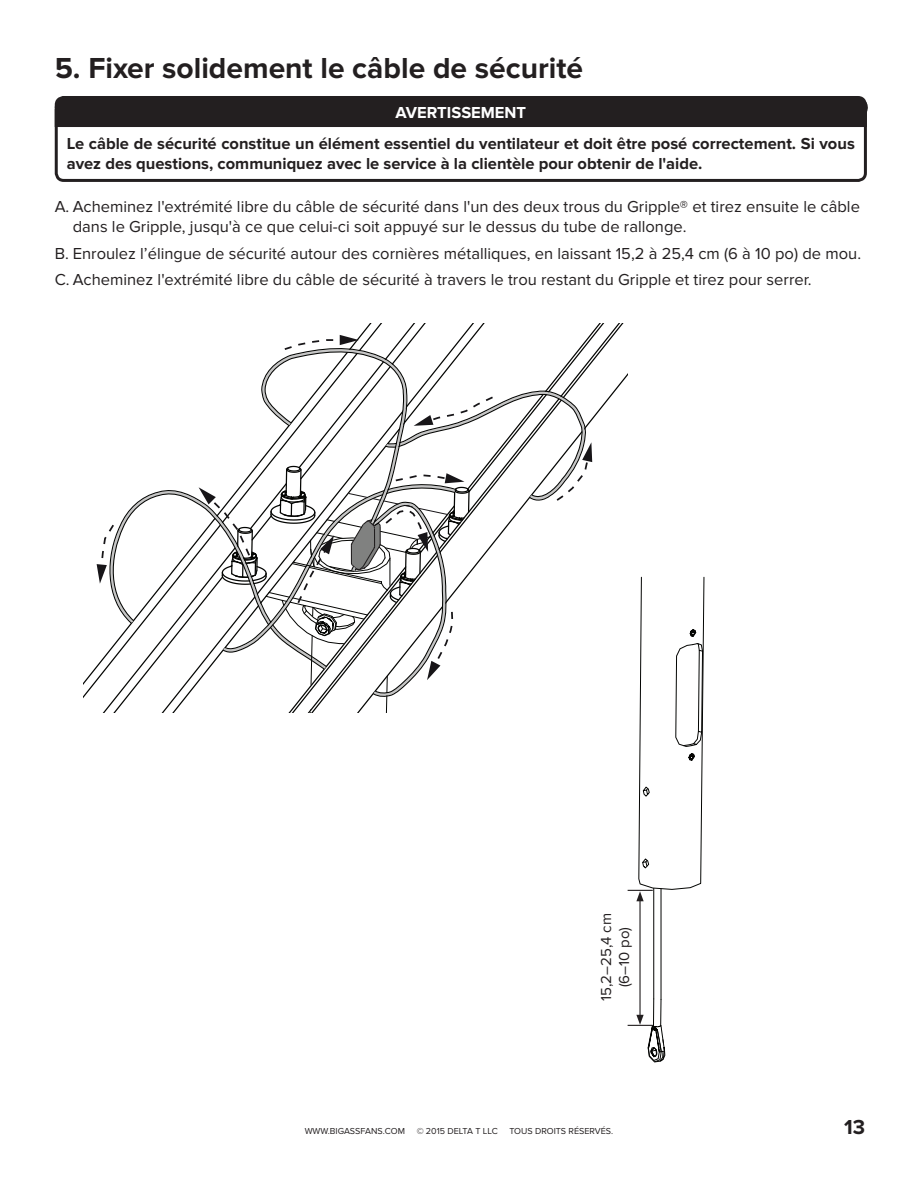
<style>
.page{position:relative;width:918px;height:1188px;background:#fff}
.page>*{position:absolute;margin:0;border:0;box-sizing:border-box;transform-origin:0 0}
.t1{font:700 30px "Proxima Nova";color:#231f20}
.t2{font:700 21px "Proxima Nova";color:#231f20}
.t3{font:16.5px/19.8px "Proxima Nova";color:#231f20}
.t4{font:700 16.5px/19.8px "Proxima Nova";color:#231f20}
.t5{font:700 16.5px "Proxima Nova";color:#fff}
.t6{font:15px/18px "Proxima Nova";color:#231f20;text-align:center}
.t7{font:9px "Proxima Nova";color:#231f20}
</style>
<div class="page">
<svg style="left:83px;top:323px;width:622px;height:740px"></svg>
<hr style="left:661px;top:889px;width:1px;height:110px;background:#040503">
<hr style="left:653px;top:888px;width:1px;height:111px;background:#040503">
<div style="left:65px;top:100px;width:792px;height:9px;background:#231f20"></div>
<div style="left:55px;top:109px;width:812px;height:18px;background:#231f20"></div>
<div style="left:55px;top:96px;width:812px;height:86px;border:3px solid #231f20;border-radius:8px"></div>
<h1 class="t1" style="left:55px;top:50px;width:530px">5. Fixer solidement le câble de sécurité</h1>
<p class="t5" style="left:395px;top:103px;width:132px">AVERTISSEMENT</p>
<p class="t4" style="left:67px;top:134px;width:790px">Le câble de sécurité constitue un élément essentiel du ventilateur et doit être posé correctement. Si vous avez des questions, communiquez avec le service à la clientèle pour obtenir de l'aide.</p>
<p class="t3" style="left:73px;top:197px;width:789px;text-indent:-18px">A. Acheminez l'extrémité libre du câble de sécurité dans l'un des deux trous du Gripple® et tirez ensuite le câble dans le Gripple, jusqu'à ce que celui-ci soit appuyé sur le dessus du tube de rallonge.</p>
<p class="t3" style="left:55px;top:240px;width:808px;line-height:26.5px">B. Enroulez l’élingue de sécurité autour des cornières métalliques, en laissant 15,2 à 25,4 cm (6 à 10 po) de mou.<br>C. Acheminez l'extrémité libre du câble de sécurité à travers le trou restant du Gripple et tirez pour serrer.</p>
<p class="t6" style="left:597px;top:1001px;width:90px;rotate:-90deg">15,2–25,4 cm (6–10 po)</p>
<p class="t7" style="left:305px;top:1125px;width:102px">WWW.BIGASSFANS.COM</p>
<p class="t7" style="left:417px;top:1125px;width:83px">© 2015 DELTA T LLC</p>
<p class="t7" style="left:509px;top:1125px;width:105px">TOUS DROITS RÉSERVÉS.</p>
<p class="t2" style="left:844px;top:1115px;width:22px">13</p>
</div>
